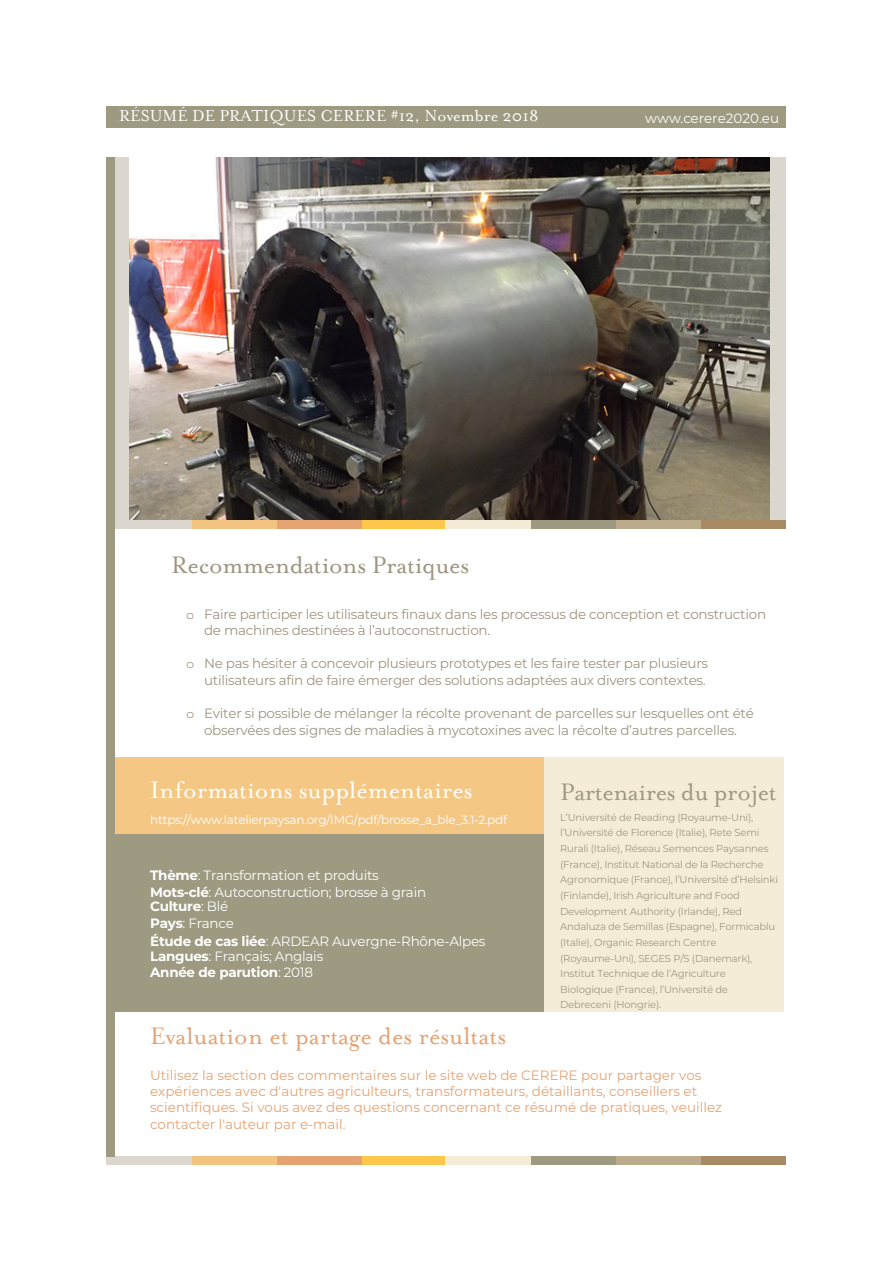
<style>
.page{position:relative;width:893px;height:1263px;background:#fff}
.page>*{position:absolute;margin:0;border:0;box-sizing:border-box;transform-origin:0 0}
.t1{font:27px "Mrs Eaves Roman";color:#e5a372}
.t2{font:27px "Mrs Eaves Roman";color:#fff}
.t3{font:27px "Mrs Eaves Roman";letter-spacing:-.01em;color:#9e9580}
.t4{font:27px "Mrs Eaves Roman";letter-spacing:-.015em;color:#9d9a81}
.t5{font:18px "Mrs Eaves Roman";color:#fff}
.t6{font:13.5px/16.6px "Montserrat";letter-spacing:-.02em;color:#9e9580}
.t7{font:13.5px/16.2px "Montserrat";color:#e5a372}
.t8{font:13.5px/16.5px "Montserrat";letter-spacing:-.02em;color:#fff}
.t9{font:700 13.5px/16.5px "Montserrat";letter-spacing:-.02em;color:#fff}
.t10{font:13.5px "Montserrat";color:#fff}
.t11{font:12px "Montserrat";letter-spacing:-.02em;color:#fff}
.t12{font:10.05px/15.6px "Montserrat";letter-spacing:-.02em;color:#9d9a81}
.s1{font-family:"Courier Std"}
.s2{font-weight:700}
.s3{font-weight:400}
</style>
<div class="page">
<div style="left:106px;top:106px;width:680px;height:22px;background:#9d9a81"></div>
<div style="left:701px;top:1157px;width:85px;height:8px;background:#a88a65"></div>
<div style="left:361px;top:1157px;width:85px;height:8px;background:#fcc74a"></div>
<div style="left:276px;top:1157px;width:85px;height:8px;background:#e5a372"></div>
<div style="left:191px;top:1157px;width:85px;height:8px;background:#f3c382"></div>
<div style="left:616px;top:1157px;width:85px;height:8px;background:#bbaa8b"></div>
<div style="left:530px;top:1157px;width:86px;height:8px;background:#9d9a81"></div>
<div style="left:446px;top:1157px;width:85px;height:8px;background:#f5ecd7"></div>
<div style="left:106px;top:1157px;width:85px;height:8px;background:#dbd7ce"></div>
<div style="left:106px;top:157px;width:680px;height:364px;background:#dbd7ce"></div>
<div style="left:701px;top:521px;width:85px;height:8px;background:#a88a65"></div>
<div style="left:361px;top:521px;width:85px;height:8px;background:#fcc74a"></div>
<div style="left:276px;top:521px;width:85px;height:8px;background:#e5a372"></div>
<div style="left:191px;top:521px;width:85px;height:8px;background:#f3c382"></div>
<div style="left:616px;top:521px;width:85px;height:8px;background:#bbaa8b"></div>
<div style="left:530px;top:521px;width:86px;height:8px;background:#9d9a81"></div>
<div style="left:446px;top:521px;width:85px;height:8px;background:#f5ecd7"></div>
<div style="left:106px;top:521px;width:85px;height:8px;background:#dbd7ce"></div>
<div style="left:106px;top:157px;width:9px;height:1000px;background:#9d9a81"></div>
<div style="left:472px;top:758px;width:312px;height:254px;background:#f5ecd7"></div>
<div style="left:115px;top:758px;width:429px;height:77px;background:#f4c884"></div>
<div style="left:115px;top:835px;width:429px;height:177px;background:#9d9a81"></div>
<img style="left:130px;top:158px;width:640px;height:362px">
<h2 class="t5" style="left:119px;top:106px;width:421px">RÉSUMÉ DE PRATIQUES CERERE #12, Novembre 2018</h2>
<h3 class="t10" style="left:645px;top:109px;width:135px">www.cerere2020.eu</h3>
<h1 class="t3" style="left:171px;top:550px;width:299px">Recommendations Pratiques</h1>
<h3 class="t6" style="left:204px;top:605px;width:564px;text-indent:-18px"><span class="s1">o</span> Faire participer les utilisateurs finaux dans les processus de conception et construction de machines destinées à l’autoconstruction.</h3>
<h3 class="t6" style="left:186px;top:655px;width:523px;text-align:right"><span class="s1">o</span> Ne pas hésiter à concevoir plusieurs prototypes et les faire tester par plusieurs utilisateurs afin de faire émerger des solutions adaptées aux divers contextes.</h3>
<h3 class="t6" style="left:186px;top:705px;width:569px;text-align:center"><span class="s1">o</span> Eviter si possible de mélanger la récolte provenant de parcelles sur lesquelles ont été observées des signes de maladies à mycotoxines avec la récolte d’autres parcelles.</h3>
<h1 class="t2" style="left:150px;top:775px;width:324px">Informations supplémentaires</h1>
<p class="t11" style="left:150px;top:812px;width:358px">https://www.latelierpaysan.org/IMG/pdf/brosse_a_ble_3.1-2.pdf</p>
<h3 class="t8" style="left:150px;top:867px;width:277px"><span class="s2">Thème</span>: Transformation et produits<br><span class="s2">Mots-clé</span>: Autoconstruction; brosse à grain</h3>
<h3 class="t9" style="left:150px;top:897px;width:85px">Culture<span class="s3">: Blé<br></span>Pays<span class="s3">: France</span></h3>
<h3 class="t8" style="left:150px;top:934px;width:337px;line-height:14.5px"><span class="s2">Étude de cas liée</span>: ARDEAR Auvergne-Rhône-Alpes<br><span class="s2">Langues</span>: Français; Anglais</h3>
<h3 class="t9" style="left:150px;top:963px;width:164px">Année de parution<span class="s3">: 2018</span></h3>
<h1 class="t4" style="left:560px;top:777px;width:218px">Partenaires du projet</h1>
<p class="t12" style="left:560px;top:809px;width:219px">L’Université de Reading (Royaume-Uni), l’Université de Florence (Italie), Rete Semi Rurali (Italie), Réseau Semences Paysannes (France), Institut National de la Recherche Agronomique (France), l’Université d’Helsinki (Finlande), Irish Agriculture and Food Development Authority (Irlande), Red Andaluza de Semillas (Espagne), Formicablu</p>
<p class="t12" style="left:560px;top:934px;width:194px">(Italie), Organic Research Centre (Royaume-Uni), SEGES P/S (Danemark), Institut Technique de l’Agriculture Biologique (France), l’Université de Debreceni (Hongrie).</p>
<h1 class="t1" style="left:150px;top:1021px;width:358px">Evaluation et partage des résultats</h1>
<p class="t7" style="left:150px;top:1066px;width:574px">Utilisez la section des commentaires sur le site web de CERERE pour partager vos expériences avec d'autres agriculteurs, transformateurs, détaillants, conseillers et scientifiques. Si vous avez des questions concernant ce résumé de pratiques, veuillez contacter l'auteur par e-mail.</p>
</div>
